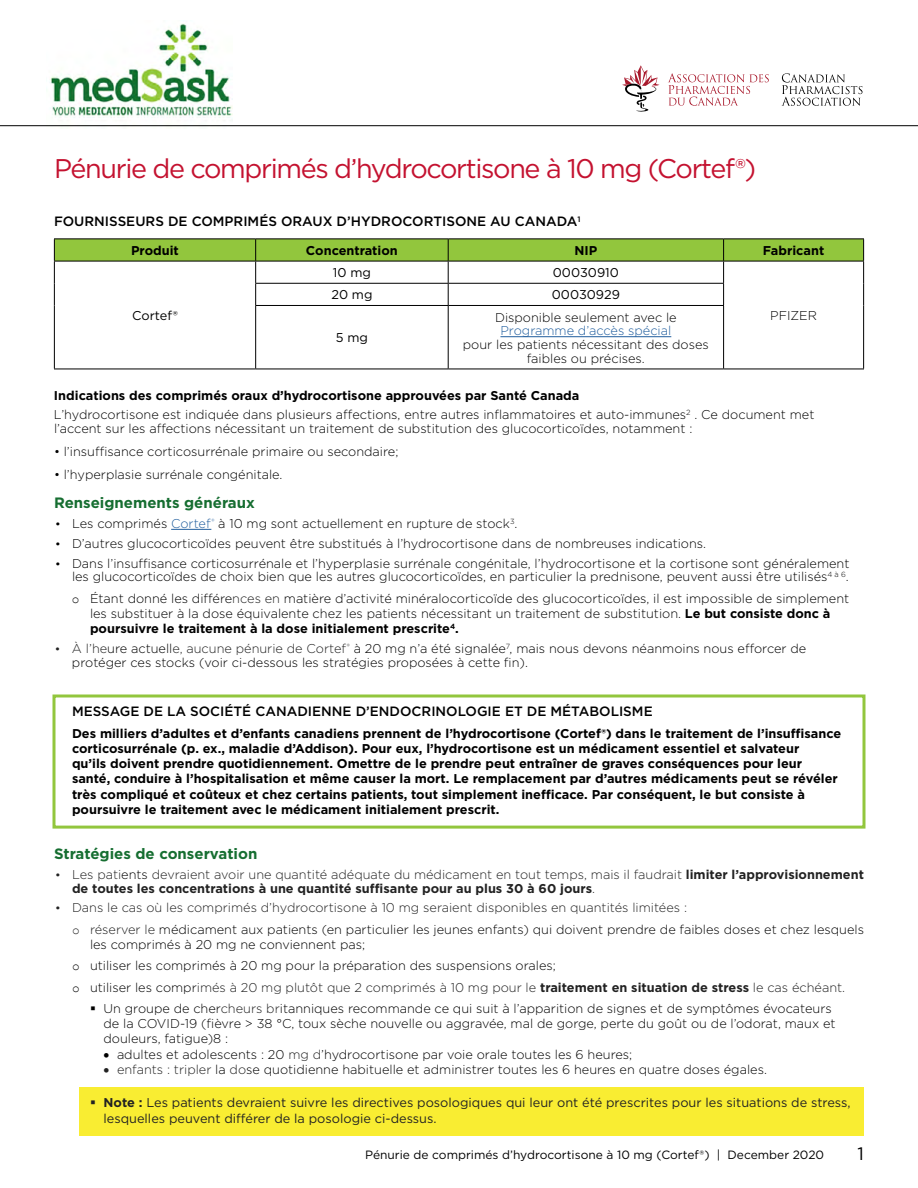
<style>
.page{position:relative;width:918px;height:1188px;background:#fff}
.page>*{position:absolute;margin:0;border:0;box-sizing:border-box;transform-origin:0 0}
.t1{font:27px "Gotham";letter-spacing:-.05em;color:#c41230}
.t2{font:18px "Gotham";color:#000}
.t3{font:700 15px "Gotham";color:#166e31}
.t4{font:500 13.5px "Gotham";color:#000}
.t5{font:300 12.75px/15.3px "Gotham";color:#000}
.t6{font:700 12.75px/15.3px "Gotham";color:#000}
.t7{font:700 12.75px/13.8px "Gotham";color:#222}
.t8{font:12.75px/15.3px "Gotham";color:#222}
.t9{font:12.75px "Gotham";color:#000}
.t10{font:300 12.75px "Gotham";color:#215e9e}
.t11{font:12px "Gotham";color:#000}
.s1{font-weight:700}
.s2{font-family:"Courier New";font-weight:400}
.s3{color:#215e9e}
.s4{color:#222}
.s5{font-family:"Courier New";font-weight:400;color:#222}
.s6{font-weight:300}
.s7{font-weight:300;color:#000}
.s8{font-weight:700;color:#222}
</style>
<div class="page">
<svg style="left:622px;top:65px;width:38px;height:47px"></svg>
<svg style="left:782px;top:73px;width:80px;height:33px"></svg>
<svg style="left:668px;top:73px;width:101px;height:33px"></svg>
<img style="left:47px;top:23px;width:185px;height:104px">
<hr style="left:0;top:125px;width:918px;height:1px;background:#000">
<div style="left:79px;top:1087px;width:785px;height:49px;background:#f9ed32"></div>
<hr style="left:171px;top:529px;width:40px;height:1px;background:#215e9e">
<hr style="left:54px;top:238px;width:202px;height:1px;background:#000">
<hr style="left:256px;top:238px;width:192px;height:1px;background:#000">
<hr style="left:448px;top:238px;width:276px;height:1px;background:#000">
<hr style="left:724px;top:238px;width:140px;height:1px;background:#000">
<hr style="left:54px;top:305px;width:1px;height:64px;background:#000">
<hr style="left:54px;top:369px;width:202px;height:1px;background:#000">
<hr style="left:863px;top:305px;width:1px;height:64px;background:#000">
<hr style="left:724px;top:369px;width:140px;height:1px;background:#000">
<svg style="left:54px;top:239px;width:810px;height:66px"></svg>
<hr style="left:255px;top:305px;width:193px;height:1px;background:#000">
<hr style="left:255px;top:306px;width:1px;height:63px;background:#000">
<hr style="left:448px;top:305px;width:276px;height:1px;background:#000">
<hr style="left:448px;top:306px;width:1px;height:63px;background:#000">
<hr style="left:723px;top:306px;width:1px;height:63px;background:#000">
<hr style="left:256px;top:369px;width:192px;height:1px;background:#000">
<hr style="left:448px;top:369px;width:276px;height:1px;background:#000">
<hr style="left:500px;top:336px;width:171px;height:1px;background:#215e9e">
<div style="left:52px;top:694px;width:814px;height:135px;border:3px solid #92c63d"></div>
<h1 class="t1" style="left:54px;top:151px;width:704px">Pénurie de comprimés d’hydrocortisone à 10 mg (Cortef®)</h1>
<p class="t4" style="left:54px;top:213px;width:528px">FOURNISSEURS DE COMPRIMÉS ORAUX D’HYDROCORTISONE AU CANADA<sup>1</sup></p>
<p class="t6" style="left:131px;top:243px;width:49px">Produit</p>
<p class="t6" style="left:306px;top:243px;width:93px">Concentration</p>
<p class="t6" style="left:574px;top:243px;width:24px">NIP</p>
<p class="t6" style="left:763px;top:243px;width:63px">Fabricant</p>
<p class="t9" style="left:333px;top:265px;width:40px">10 mg</p>
<p class="t9" style="left:553px;top:265px;width:68px">00030910</p>
<p class="t9" style="left:331px;top:287px;width:43px">20 mg</p>
<p class="t9" style="left:552px;top:287px;width:70px">00030929</p>
<p class="t9" style="left:336px;top:330px;width:34px">5 mg</p>
<p class="t9" style="left:132px;top:307px;width:47px">Cortef®</p>
<p class="t5" style="left:770px;top:308px;width:48px">PFIZER</p>
<p class="t5" style="left:495px;top:309px;width:183px">Disponible seulement avec le</p>
<p class="t10" style="left:500px;top:323px;width:172px">Programme d’accès spécial</p>
<p class="t5" style="left:463px;top:337px;width:247px;line-height:13.8px;text-align:center">pour les patients nécessitant des doses faibles ou précises.</p>
<p class="t5" style="left:54px;top:385px;width:762px;line-height:19.8px"><span class="s1">Indications des comprimés oraux d’hydrocortisone approuvées par Santé Canada<br></span>L’hydrocortisone est indiquée dans plusieurs affections, entre autres inflammatoires et auto-immunes<sup>2</sup> . Ce document met</p>
<p class="t5" style="left:54px;top:421px;width:640px">l’accent sur les affections nécessitant un traitement de substitution des glucocorticoïdes, notamment :</p>
<p class="t5" style="left:54px;top:443px;width:346px">• l’insuffisance corticosurrénale primaire ou secondaire;</p>
<p class="t5" style="left:54px;top:466px;width:230px">• l’hyperplasie surrénale congénitale.</p>
<p class="t3" style="left:54px;top:493px;width:202px">Renseignements généraux</p>
<p class="t5" style="left:54px;top:516px;width:465px"><span class="s2">•</span> Les comprimés <span class="s3">Cortef</span><sup>®</sup> à 10 mg sont actuellement en rupture de stock<sup>3</sup>.</p>
<p class="t5" style="left:54px;top:535px;width:654px"><span class="s2">•</span> D’autres glucocorticoïdes peuvent être substitués à l’hydrocortisone dans de nombreuses indications.</p>
<p class="t5" style="left:54px;top:556px;width:797px;line-height:13.8px;text-align:right"><span class="s2">•</span> Dans l’insuffisance corticosurrénale et l’hyperplasie surrénale congénitale, l’hydrocortisone et la cortisone sont généralement les glucocorticoïdes de choix bien que les autres glucocorticoïdes, en particulier la prednisone, peuvent aussi être utilisés<sup>4</sup> <sup>à</sup> <sup>6</sup>.</p>
<p class="t5" style="left:90px;top:590px;width:761px;text-indent:-18px"><span class="s2">o</span> Étant donné les différe<span class="s4">nces en</span> matière d’activité minéralocorticoïde des glucocorticoïdes, il est impossible de simplement les substituer à la dose équivalente chez les patients nécessitant un traitement de substitution. <span class="s1">Le but consiste donc à poursuivre le traitement à la dose initialement prescrite</span><sup>4</sup><span class="s1">.</span></p>
<p class="t5" style="left:72px;top:641px;width:736px;line-height:13.8px;text-indent:-18px"><span class="s5">•</span> <span class="s4">À l’he</span>ure actuell<span class="s4">e, aucune pénurie de Cortef</span><sup>®</sup> à 20 mg n’a été signalée<sup>7</sup>, mais nous devons néanmoins nous efforcer de protéger ces stocks (voir ci-dessous les stratégies proposées à cette fin).</p>
<p class="t4" style="left:72px;top:703px;width:582px">MESSAGE DE LA SOCIÉTÉ CANADIENNE D’ENDOCRINOLOGIE ET DE MÉTABOLISME</p>
<p class="t6" style="left:72px;top:725px;width:771px">Des milliers d’adultes et d’enfants canadiens prennent de l’hydrocortisone (Cortef®) dans le traitement de l’insuffisance corticosurrénale (p. ex., maladie d’Addison). Pour eux, l’hydrocortisone est un médicament essentiel et salvateur<br>qu’ils doivent prendre quotidiennement. Omettre de le prendre peut entraîner de graves conséquences pour leur santé, conduire à l’hospitalisation et même causer la mort. Le remplacement par d’autres médicaments peut se révéler très compliqué et coûteux et chez certains patients, tout simplement inefficace. Par conséquent, le but consiste à poursuivre le traitement avec le médicament initialement prescrit.</p>
<p class="t3" style="left:54px;top:844px;width:205px">Stratégies de conservation</p>
<p class="t7" style="left:72px;top:867px;width:793px;text-indent:-18px"><span class="s2">•</span> <span class="s6">Les pati</span><span class="s7">ents</span> <span class="s6">devraient avoir une quantité adéquate du médicament en tout temps, mais il faudrait</span> limiter l’approvisionnement de toutes les concentrations à une quantité suffisante pour au plus 30 à 60 jours<span class="s6">.</span></p>
<p class="t5" style="left:72px;top:897px;width:794px;line-height:21.3px;text-indent:-18px"><span class="s5">•</span> <span class="s4">Dans le cas où les comprimés d’hydrocortisone à 10 mg seraient disponibles en quantités limitées :<br></span><span class="s5">o</span> <span class="s4">réserver le</span> médicament aux patients (en particulier les jeunes enfants) qui doivent prendre de faibles doses et chez lesquels</p>
<p class="t5" style="left:72px;top:933px;width:775px;line-height:21.3px;text-indent:18px">les comprimés à 20 mg ne conviennent pas;<br><span class="s2">o</span> utiliser les comprimés à 20 mg pour la préparation des suspensions orales;<br><span class="s2">o</span> utiliser les compr<span class="s4">imés à 20 mg plutôt que 2 comprimés à 10 mg pour le</span> <span class="s8">traitement en situation de stress</span> <span class="s4">le cas échéant.</span></p>
<p class="t5" style="left:104px;top:1000px;width:734px;text-indent:-14px">▪ Un groupe de cher<span class="s4">cheurs br</span>itanniques recommande ce qui suit à l’apparition de signes et de symptômes évocateurs de la COVID-19 (fièvre &gt; 38 °C, toux sèche nouvelle ou aggravée, mal de gorge, perte du goût ou de l’odorat, maux et douleurs, fatigue)8 :</p>
<p class="t5" style="left:104px;top:1046px;width:530px">• adultes et adolescents : 20 <span class="s4">mg d</span>’hydrocortisone par voie orale toutes les 6 heures;</p>
<p class="t5" style="left:104px;top:1062px;width:665px"><span class="s4">• enfants : tripler</span> la <span class="s4">do</span>se quotidienne habituelle et administrer toutes les 6 heures en quatre doses égales.</p>
<p class="t8" style="left:104px;top:1095px;width:749px;text-indent:-14px">▪ <span class="s1">Note :</span> Les patients devraient suivre les directives posologiques qui leur ont été prescrites pour les situations de stress, lesquelles peuvent différer de la posologie ci-dessus.</p>
<p class="t11" style="left:365px;top:1147px;width:461px">Pénurie de comprimés d’hydrocortisone à 10 mg (Cortef®) | December 2020</p>
<h2 class="t2" style="left:858px;top:1143px;width:8px">1</h2>
</div>
